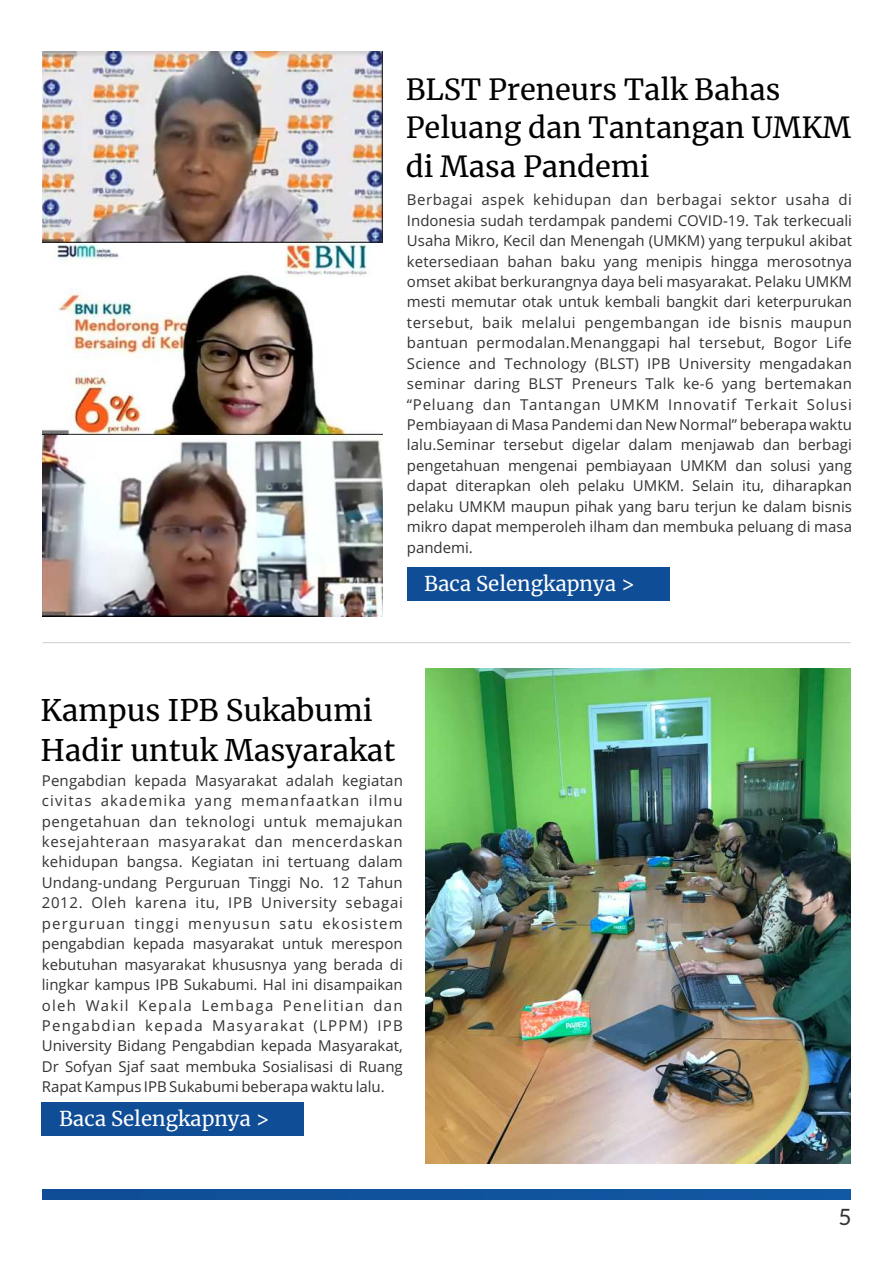
<style>
.page{position:relative;width:893px;height:1263px;background:#fff}
.page>*{position:absolute;margin:0;border:0;box-sizing:border-box;transform-origin:0 0}
.t1{font:29.7px/39.6px "Merriweather";color:#000}
.t2{font:28.95px/38.7px "Merriweather";color:#000}
.t3{font:22.5px "Lato";color:#333}
.t4{font:20.4px "Merriweather";color:#fff}
.t5{font:15px/20.4px "Open Sans";color:#333;text-align:justify}
</style>
<div class="page">
<div style="left:43px;top:1190px;width:807px;height:9px;background:#10539c"></div>
<hr style="left:43px;top:642px;width:807px;height:1px;background:#ccc">
<div style="left:407px;top:567px;width:262px;height:33px;background:#0f4d96"></div>
<img style="left:42px;top:434px;width:341px;height:183px">
<img style="left:42px;top:51px;width:341px;height:383px">
<div style="left:42px;top:1102px;width:262px;height:33px;background:#0f4d96"></div>
<img style="left:425px;top:669px;width:425px;height:494px">
<h2 class="t2" style="left:406px;top:70px;width:447px">BLST Preneurs Talk Bahas<br>Peluang dan Tantangan UMKM di Masa Pandemi</h2>
<p class="t5" style="left:407px;top:191px;width:447px">Berbagai aspek kehidupan dan berbagai sektor usaha di Indonesia sudah terdampak pandemi COVID-19. Tak terkecuali Usaha Mikro, Kecil dan Menengah (UMKM) yang terpukul akibat ketersediaan bahan baku yang menipis hingga merosotnya omset akibat berkurangnya daya beli masyarakat. Pelaku UMKM mesti memutar otak untuk kembali bangkit dari keterpurukan tersebut, baik melalui pengembangan ide bisnis maupun bantuan permodalan.Menanggapi hal tersebut, Bogor Life Science and Technology (BLST) IPB University mengadakan seminar daring BLST Preneurs Talk ke-6 yang bertemakan “Peluang dan Tantangan UMKM Innovatif Terkait Solusi Pembiayaan di Masa Pandemi dan New Normal” beberapa waktu lalu.Seminar tersebut digelar dalam menjawab dan berbagi pengetahuan mengenai pembiayaan UMKM dan solusi yang dapat diterapkan oleh pelaku UMKM. Selain itu, diharapkan pelaku UMKM maupun pihak yang baru terjun ke dalam bisnis mikro dapat memperoleh ilham dan membuka peluang di masa pandemi.</p>
<h3 class="t4" style="left:424px;top:571px;width:212px">Baca Selengkapnya &gt;</h3>
<h1 class="t1" style="left:40px;top:691px;width:357px">Kampus IPB Sukabumi<br>Hadir untuk Masyarakat</h1>
<p class="t5" style="left:42px;top:772px;width:363px">Pengabdian kepada Masyarakat adalah kegiatan civitas akademika yang memanfaatkan ilmu pengetahuan dan teknologi untuk memajukan kesejahteraan masyarakat dan mencerdaskan kehidupan bangsa. Kegiatan ini tertuang dalam Undang-undang Perguruan Tinggi No. 12 Tahun 2012. Oleh karena itu, IPB University sebagai perguruan tinggi menyusun satu ekosistem pengabdian kepada masyarakat untuk merespon kebutuhan masyarakat khususnya yang berada di lingkar kampus IPB Sukabumi. Hal ini disampaikan oleh Wakil Kepala Lembaga Penelitian dan Pengabdian kepada Masyarakat (LPPM) IPB University Bidang Pengabdian kepada Masyarakat, Dr Sofyan Sjaf saat membuka Sosialisasi di Ruang Rapat Kampus IPB Sukabumi beberapa waktu lalu.</p>
<h3 class="t4" style="left:59px;top:1106px;width:212px">Baca Selengkapnya &gt;</h3>
<h3 class="t3" style="left:838px;top:1207px;width:15px">5</h3>
</div>
